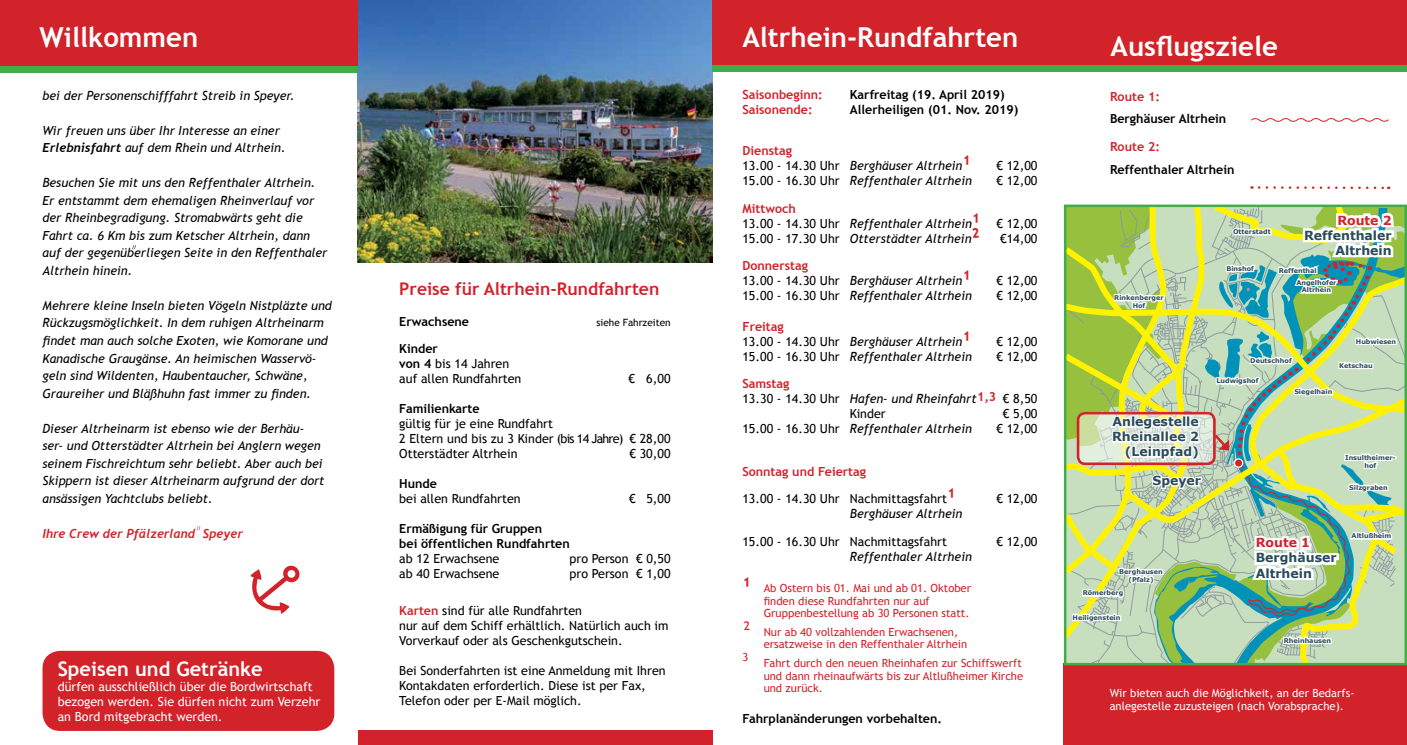
<style>
.page{position:relative;width:1407px;height:745px;background:#fff}
.page>*{position:absolute;margin:0;border:0;box-sizing:border-box;transform-origin:0 0}
.t1{font:700 27.5px "Trebuchet MS";color:#fff}
.t2{font:700 20px "Trebuchet MS";color:#fff}
.t3{font:700 17.5px "Trebuchet MS";color:#d2232a}
.t4{font:italic 12.5px/17.5px "Trebuchet MS";color:#000}
.t5{font:12.5px/15px "Trebuchet MS";color:#000}
.t6{font:700 12.5px/15px "Trebuchet MS";color:#000}
.t7{font:12.5px/15px "Trebuchet MS";color:#fff}
.t8{font:700 12.5px/15px "Verdana";color:#2b4b5a;text-align:right}
.t9{font:700 12.5px "Trebuchet MS";color:#d2232a}
.t10{font:italic 700 12.5px "Trebuchet";color:#d2232a}
.t11{font:700 12.5px "Verdana";color:#d2232a}
.t12{font:11.25px/12.5px "Trebuchet MS";color:#d2232a}
.t13{font:11.25px/12.5px "Trebuchet MS";color:#fff}
.t14{font:10px "Trebuchet MS";color:#000}
.t15{font:700 6.5px/7.8px "Verdana";color:#2b4b5a;text-align:center}
.s1{font-family:"Trebuchet";font-weight:700}
.s2{font-weight:700}
.s3{font-weight:700;color:#d2232a}
.s4{font-weight:700;font-style:normal;color:#d2232a}
.s5{font-style:normal}
.s6{font-weight:700;font-style:normal;font-size:20px;color:#d2232a}
.s7{font-style:italic}
.s8{font-weight:700;font-size:20px;color:#d2232a}
.s9{font-weight:700;font-size:20px}
.s10{font-size:20px}
</style>
<div class="page">
<div style="left:43px;top:650px;width:291px;height:80px;background:#d2232a;border-radius:18px"></div>
<img style="left:358px;top:0;width:354px;height:262px">
<div style="left:712px;top:0;width:355px;height:66px;background:#d2232a"></div>
<div style="left:712px;top:66px;width:351px;height:6px;background:#41ad49"></div>
<div style="left:0;top:0;width:358px;height:66px;background:#d2232a"></div>
<div style="left:358px;top:730px;width:354px;height:14px;background:#d2232a"></div>
<div style="left:0;top:66px;width:358px;height:7px;background:#41ad49"></div>
<svg style="left:250px;top:565px;width:50px;height:48px"></svg>
<div style="left:1064px;top:0;width:343px;height:66px;background:#d2232a"></div>
<div style="left:1063px;top:663px;width:344px;height:81px;background:#d2232a"></div>
<div style="left:1063px;top:66px;width:344px;height:6px;background:#41ad49"></div>
<svg style="left:1251px;top:118px;width:138px;height:4px"></svg>
<svg style="left:1259px;top:186px;width:130px;height:3px"></svg>
<svg style="left:1063px;top:204px;width:344px;height:462px;background:#b6d298"></svg>
<svg style="left:132px;top:245px;width:4px;height:4px"></svg>
<h1 class="t1" style="left:40px;top:20px;width:160px">Willkommen</h1>
<p class="t4" style="left:43px;top:87px;width:254px">bei der Personenschifffahrt Streib in Speyer.</p>
<p class="t4" style="left:43px;top:122px;width:245px">Wir freuen uns über Ihr Interesse an einer<br><span class="s1">Erlebnisfahrt</span> auf dem Rhein und Altrhein.</p>
<p class="t4" style="left:43px;top:174px;width:286px">Besuchen Sie mit uns den Reffenthaler Altrhein.<br>Er entstammt dem ehemaligen Rheinverlauf vor der Rheinbegradigung. Stromabwärts geht die Fahrt ca. 6 Km bis zum Ketscher Altrhein, dann auf der gegenüberliegen Seite in den Reffenthaler Altrhein hinein.</p>
<p class="t4" style="left:43px;top:297px;width:291px">Mehrere kleine Inseln bieten Vögeln Nistpläzte und Rückzugsmöglichkeit. In dem ruhigen Altrheinarm findet man auch solche Exoten, wie Komorane und Kanadische Graugänse. An heimischen Wasservö&shy;geln sind Wildenten, Haubentaucher, Schwäne, Graureiher und Bläßhuhn fast immer zu finden.</p>
<p class="t4" style="left:43px;top:419px;width:283px">Dieser Altrheinarm ist ebenso wie der Berhäu&shy;ser- und Otterstädter Altrhein bei Anglern wegen seinem Fischreichtum sehr beliebt. Aber auch bei Skippern ist dieser Altrheinarm aufgrund der dort ansässigen Yachtclubs beliebt.</p>
<p class="t10" style="left:43px;top:525px;width:202px">Ihre Crew der Pfälzerland Speyer</p>
<h2 class="t2" style="left:58px;top:656px;width:206px">Speisen und Getränke</h2>
<p class="t7" style="left:58px;top:678px;width:264px">dürfen ausschließlich über die Bordwirtschaft bezogen werden. Sie dürfen nicht zum Verzehr an Bord mitgebracht werden.</p>
<h3 class="t3" style="left:399px;top:278px;width:262px">Preise für Altrhein-Rundfahrten</h3>
<p class="t6" style="left:399px;top:313px;width:71px">Erwachsene</p>
<p class="t14" style="left:596px;top:316px;width:76px">siehe Fahrzeiten</p>
<p class="t5" style="left:399px;top:340px;width:124px"><span class="s2">Kinder<br>von 4</span> bis 14 Jahren auf allen Rundfahrten</p>
<p class="t5" style="left:628px;top:370px;width:44px">€ 6,00</p>
<p class="t6" style="left:399px;top:400px;width:82px">Familienkarte</p>
<p class="t5" style="left:399px;top:415px;width:273px">gültig für je eine Rundfahrt<br>2 Eltern und bis zu 3 Kinder (bis 14 Jahre) € 28,00<br>Otterstädter Altrhein</p>
<p class="t5" style="left:629px;top:445px;width:43px">€ 30,00</p>
<p class="t6" style="left:399px;top:475px;width:39px">Hunde</p>
<p class="t5" style="left:399px;top:490px;width:123px">bei allen Rundfahrten</p>
<p class="t5" style="left:629px;top:490px;width:43px">€ 5,00</p>
<p class="t6" style="left:399px;top:520px;width:172px">Ermäßigung für Gruppen<br>bei öffentlichen Rundfahrten</p>
<p class="t5" style="left:399px;top:550px;width:102px">ab 12 Erwachsene</p>
<p class="t5" style="left:569px;top:550px;width:103px">pro Person € 0,50</p>
<p class="t5" style="left:399px;top:565px;width:102px">ab 40 Erwachsene</p>
<p class="t5" style="left:569px;top:565px;width:103px">pro Person € 1,00</p>
<p class="t5" style="left:399px;top:602px;width:271px"><span class="s3">Karten</span> sind für alle Rundfahrten<br>nur auf dem Schiff erhältlich. Natürlich auch im<br>Vorverkauf oder als Geschenkgutschein.</p>
<p class="t5" style="left:399px;top:662px;width:268px">Bei Sonderfahrten ist eine Anmeldung mit Ihren<br>Kontakdaten erforderlich. Diese ist per Fax,<br>Telefon oder per E-Mail möglich.</p>
<h1 class="t1" style="left:742px;top:20px;width:277px">Altrhein-Rundfahrten</h1>
<p class="t9" style="left:742px;top:87px;width:82px">Saisonbeginn:</p>
<p class="t6" style="left:850px;top:87px;width:156px">Karfreitag (19. April 2019)</p>
<p class="t9" style="left:742px;top:102px;width:72px">Saisonende:</p>
<p class="t6" style="left:850px;top:102px;width:170px">Allerheiligen (01. Nov. 2019)</p>
<p class="t4" style="left:742px;top:143px;width:296px;line-height:15px"><span class="s4">Dienstag<br></span><span class="s5">13.00 - 14.30 Uhr</span> Berghäuser Altrhein<span class="s6">¹</span> <span class="s5">€ 12,00<br>15.00 - 16.30 Uhr</span> Reffenthaler Altrhein</p>
<p class="t5" style="left:996px;top:173px;width:43px">€ 12,00</p>
<p class="t4" style="left:742px;top:201px;width:296px;line-height:15px"><span class="s4">Mittwoch<br></span><span class="s5">13.00 - 14.30 Uhr</span> Reffenthaler Altrhein<span class="s6">¹</span> <span class="s5">€ 12,00<br>15.00 - 17.30 Uhr</span> Otterstädter Altrhein<span class="s6">²</span></p>
<p class="t5" style="left:1000px;top:231px;width:39px">€14,00</p>
<p class="t4" style="left:742px;top:258px;width:296px;line-height:15px"><span class="s4">Donnerstag<br></span><span class="s5">13.00 - 14.30 Uhr</span> Berghäuser Altrhein<span class="s6">¹</span> <span class="s5">€ 12,00<br>15.00 - 16.30 Uhr</span> Reffenthaler Altrhein</p>
<p class="t5" style="left:996px;top:288px;width:43px">€ 12,00</p>
<p class="t4" style="left:742px;top:318px;width:296px;line-height:15px"><span class="s4">Freitag<br></span><span class="s5">13.00 - 14.30 Uhr</span> Berghäuser Altrhein<span class="s6">¹</span> <span class="s5">€ 12,00<br>15.00 - 16.30 Uhr</span> Reffenthaler Altrhein</p>
<p class="t5" style="left:996px;top:348px;width:43px">€ 12,00</p>
<p class="t9" style="left:742px;top:375px;width:49px">Samstag</p>
<p class="t5" style="left:742px;top:391px;width:296px">13.30 - 14.30 Uhr <span class="s7">Hafen- und Rheinfahrt</span><sup>1,3</sup> € 8,50</p>
<p class="t5" style="left:850px;top:406px;width:37px">Kinder</p>
<p class="t5" style="left:1003px;top:406px;width:36px">€ 5,00</p>
<p class="t4" style="left:742px;top:420px;width:231px"><span class="s5">15.00 - 16.30 Uhr</span> Reffenthaler Altrhein</p>
<p class="t5" style="left:996px;top:421px;width:43px">€ 12,00</p>
<p class="t9" style="left:742px;top:463px;width:125px">Sonntag und Feiertag</p>
<p class="t5" style="left:742px;top:491px;width:215px">13.00 - 14.30 Uhr Nachmittagsfahrt<span class="s8">¹</span></p>
<p class="t5" style="left:996px;top:491px;width:43px">€ 12,00</p>
<p class="t4" style="left:850px;top:505px;width:114px">Berghäuser Altrhein</p>
<p class="t5" style="left:742px;top:533px;width:206px">15.00 - 16.30 Uhr Nachmittagsfahrt</p>
<p class="t5" style="left:996px;top:533px;width:43px">€ 12,00</p>
<p class="t4" style="left:850px;top:547px;width:124px">Reffenthaler Altrhein</p>
<p class="t12" style="left:764px;top:581px;width:209px;text-indent:-21px"><span class="s9">¹</span> Ab Ostern bis 01. Mai und ab 01. Oktober finden diese Rundfahrten nur auf<br>Gruppenbestellung ab 30 Personen statt.</p>
<p class="t12" style="left:742px;top:625px;width:217px"><span class="s10">²</span> Nur ab 40 vollzahlenden Erwachsenen,</p>
<p class="t12" style="left:764px;top:638px;width:205px">ersatzweise in den Reffenthaler Altrhein</p>
<p class="t12" style="left:742px;top:650px;width:7px">3</p>
<p class="t12" style="left:764px;top:656px;width:261px">Fahrt durch den neuen Rheinhafen zur Schiffswerft und dann rheinaufwärts bis zur Altlußheimer Kirche und zurück.</p>
<p class="t6" style="left:742px;top:711px;width:201px">Fahrplanänderungen vorbehalten.</p>
<h1 class="t1" style="left:1110px;top:29px;width:169px">Ausflugsziele</h1>
<p class="t9" style="left:1110px;top:89px;width:51px">Route 1:</p>
<p class="t6" style="left:1110px;top:111px;width:118px">Berghäuser Altrhein</p>
<p class="t9" style="left:1110px;top:139px;width:51px">Route 2:</p>
<p class="t6" style="left:1110px;top:161px;width:126px">Reffenthaler Altrhein</p>
<p class="t15" style="left:1233px;top:228px;width:39px">Otterstadt</p>
<p class="t11" style="left:1337px;top:212px;width:56px">Route 2</p>
<p class="t8" style="left:1304px;top:227px;width:89px">Reffenthaler<br>Altrhein</p>
<p class="t15" style="left:1226px;top:264px;width:29px">Binshof</p>
<p class="t15" style="left:1279px;top:266px;width:39px">Reffenthal</p>
<p class="t15" style="left:1114px;top:293px;width:51px">Rinkenberger<br>Hof</p>
<p class="t8" style="left:1112px;top:414px;width:88px">Anlegestelle<br>Rheinallee 2 (Leinpfad)</p>
<p class="t8" style="left:1152px;top:473px;width:50px">Speyer</p>
<p class="t15" style="left:1296px;top:278px;width:42px">Angelhofer<br>Altrhein</p>
<p class="t15" style="left:1356px;top:337px;width:42px">Hubwiesen</p>
<p class="t15" style="left:1250px;top:356px;width:43px">Deutschhof</p>
<p class="t15" style="left:1216px;top:377px;width:44px">Ludwigshof</p>
<p class="t15" style="left:1339px;top:361px;width:35px">Ketschau</p>
<p class="t15" style="left:1294px;top:387px;width:40px">Siegelhain</p>
<p class="t15" style="left:1345px;top:453px;width:52px">Insultheimer&shy;hof</p>
<p class="t15" style="left:1349px;top:483px;width:40px">Silzgraben</p>
<p class="t15" style="left:1119px;top:567px;width:45px">Berghausen (Pfalz)</p>
<p class="t15" style="left:1082px;top:589px;width:42px">Römerberg</p>
<p class="t15" style="left:1072px;top:613px;width:49px">Heiligenstein</p>
<p class="t11" style="left:1255px;top:534px;width:56px">Route 1</p>
<p class="t8" style="left:1255px;top:550px;width:82px;text-align:left">Berghäuser<br>Altrhein</p>
<p class="t15" style="left:1351px;top:531px;width:41px">Altlußheim</p>
<p class="t15" style="left:1284px;top:636px;width:49px">Rheinhausen</p>
<p class="t13" style="left:1109px;top:686px;width:246px">Wir bieten auch die Möglichkeit, an der Bedarfs&shy;anlegestelle zuzusteigen (nach Vorabsprache).</p>
</div>
